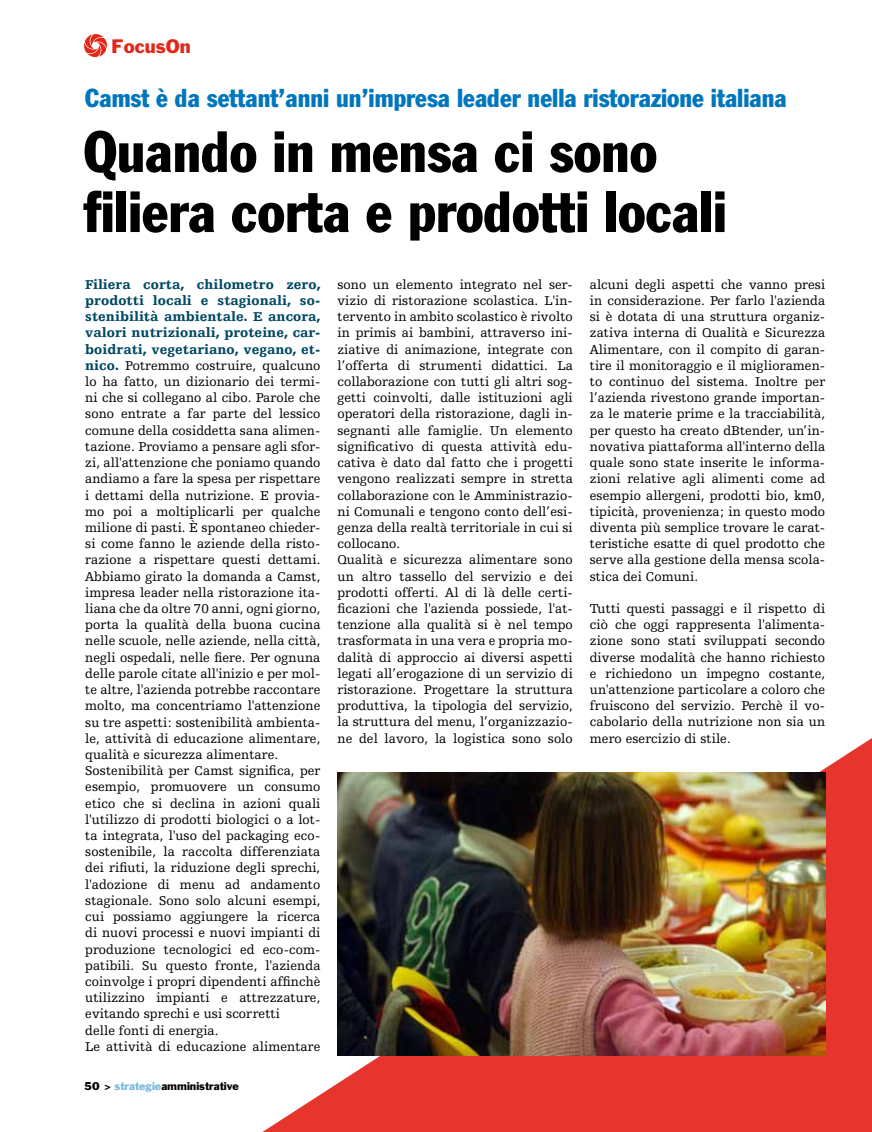
<style>
.page{position:relative;width:872px;height:1132px;background:#fff}
.page>*{position:absolute;margin:0;border:0;box-sizing:border-box;transform-origin:0 0}
.t1{font:condensed 57px/60px "Franklin Gothic";color:#000}
.t2{font:condensed 25.5px "Franklin Gothic";color:#0076bd}
.t3{font:18px "Franklin Gothic";color:#e42618}
.t4{font:13.5px/16.2px "Humanist Slabserif 712 BT";letter-spacing:.005em;color:#000}
.t5{font:10.5px "Franklin Gothic";color:#000}
.s1{font-weight:900;color:#004963}
.s2{color:#79b7e0}
</style>
<div class="page">
<svg style="left:84px;top:34px;width:23px;height:23px"></svg>
<svg style="left:264px;top:738px;width:608px;height:393px;fill:#e5352c"></svg>
<img style="left:337px;top:772px;width:488px;height:283px">
<h3 class="t3" style="left:112px;top:34px;width:80px">FocusOn</h3>
<h2 class="t2" style="left:85px;top:82px;width:703px">Camst è da settant’anni un’impresa leader nella ristorazione italiana</h2>
<h1 class="t1" style="left:84px;top:121px;width:644px">Quando in mensa ci sono filiera corta e prodotti locali</h1>
<p class="t4" style="left:85px;top:276px;width:237px"><span class="s1">Filiera corta, chilometro zero, prodotti locali e stagionali, so&shy;stenibilità ambientale. E ancora, valori nutrizionali, proteine, car&shy;boidrati, vegetariano, vegano, et&shy;nico.</span> Potremmo costruire, qualcuno lo ha fatto, un dizionario dei termi&shy;ni che si collegano al cibo. Parole che sono entrate a far parte del lessico comune della cosiddetta sana alimen&shy;tazione. Proviamo a pensare agli sfor&shy;zi, all'attenzione che poniamo quando andiamo a fare la spesa per rispettare i dettami della nutrizione. E provia&shy;mo poi a moltiplicarli per qualche milione di pasti. È spontaneo chieder&shy;si come fanno le aziende della risto&shy;razione a rispettare questi dettami.<br>Abbiamo girato la domanda a Camst, impresa leader nella ristorazione ita&shy;liana che da oltre 70 anni, ogni giorno, porta la qualità della buona cucina nelle scuole, nelle aziende, nella città, negli ospedali, nelle fiere. Per ognuna delle parole citate all'inizio e per mol&shy;te altre, l'azienda potrebbe raccontare molto, ma concentriamo l'attenzione su tre aspetti: sostenibilità ambienta&shy;le, attività di educazione alimentare, qualità e sicurezza alimentare.<br>Sostenibilità per Camst significa, per esempio, promuovere un consumo etico che si declina in azioni quali l'utilizzo di prodotti biologici o a lot&shy;ta integrata, l'uso del packaging eco&shy;sostenibile, la raccolta differenziata dei rifiuti, la riduzione degli sprechi, l'adozione di menu ad andamento stagionale. Sono solo alcuni esempi, cui possiamo aggiungere la ricerca di nuovi processi e nuovi impianti di produzione tecnologici ed eco-com&shy;patibili. Su questo fronte, l'azienda coinvolge i propri dipendenti affinchè utilizzino impianti e attrezzature, evitando sprechi e usi scorretti<br>delle fonti di energia.<br>Le attività di educazione alimentare</p>
<p class="t4" style="left:337px;top:276px;width:237px">sono un elemento integrato nel ser&shy;vizio di ristorazione scolastica. L'in&shy;tervento in ambito scolastico è rivolto in primis ai bambini, attraverso ini&shy;ziative di animazione, integrate con l’offerta di strumenti didattici. La collaborazione con tutti gli altri sog&shy;getti coinvolti, dalle istituzioni agli operatori della ristorazione, dagli in&shy;segnanti alle famiglie. Un elemento significativo di questa attività edu&shy;cativa è dato dal fatto che i progetti vengono realizzati sempre in stretta collaborazione con le Amministrazio&shy;ni Comunali e tengono conto dell’esi&shy;genza della realtà territoriale in cui si collocano.<br>Qualità e sicurezza alimentare sono un altro tassello del servizio e dei prodotti offerti. Al di là delle certi&shy;ficazioni che l'azienda possiede, l'at&shy;tenzione alla qualità si è nel tempo trasformata in una vera e propria mo&shy;dalità di approccio ai diversi aspetti legati all’erogazione di un servizio di ristorazione. Progettare la struttura produttiva, la tipologia del servizio, la struttura del menu, l’organizzazio&shy;ne del lavoro, la logistica sono solo</p>
<p class="t4" style="left:590px;top:276px;width:237px;text-align:justify">alcuni degli aspetti che vanno presi in considerazione. Per farlo l'azienda si è dotata di una struttura organiz&shy;zativa interna di Qualità e Sicurezza Alimentare, con il compito di garan&shy;tire il monitoraggio e il miglioramen&shy;to continuo del sistema. Inoltre per l’azienda rivestono grande importan&shy;za le materie prime e la tracciabilità, per questo ha creato dBtender, un’in&shy;novativa piattaforma all'interno della quale sono state inserite le informa&shy;zioni relative agli alimenti come ad esempio allergeni, prodotti bio, km0, tipicità, provenienza; in questo modo diventa più semplice trovare le carat&shy;teristiche esatte di quel prodotto che serve alla gestione della mensa scola&shy;stica dei Comuni.</p>
<p class="t4" style="left:590px;top:600px;width:237px;text-align:justify">Tutti questi passaggi e il rispetto di ciò che oggi rappresenta l'alimenta&shy;zione sono stati sviluppati secondo diverse modalità che hanno richiesto e richiedono un impegno costante, un'attenzione particolare a coloro che fruiscono del servizio. Perchè il vo&shy;cabolario della nutrizione non sia un mero esercizio di stile.</p>
<p class="t5" style="left:84px;top:1079px;width:156px">50 &gt; <span class="s2">strategie</span>amministrative</p>
</div>
